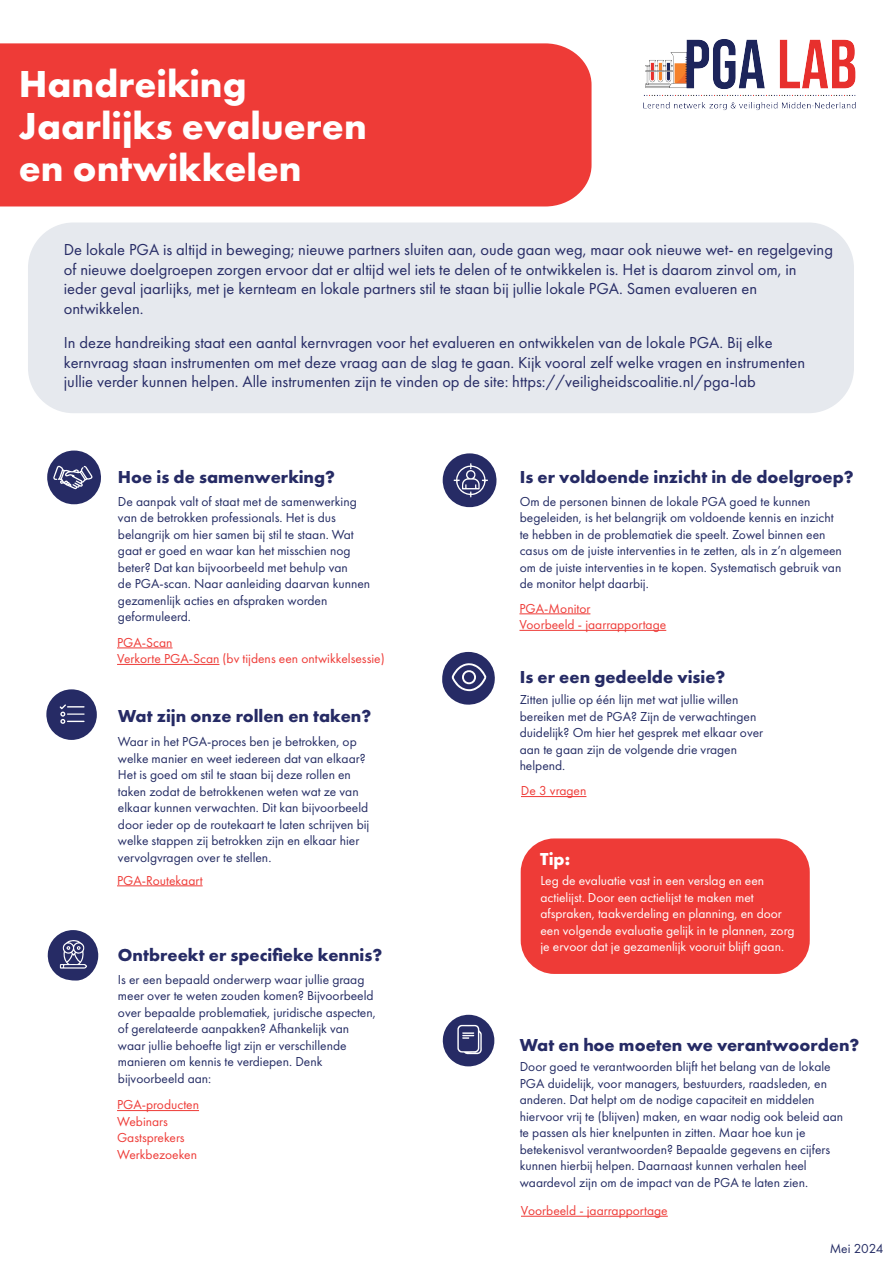
<style>
.page{position:relative;width:893px;height:1263px;background:#fff}
.page>*{position:absolute;margin:0;border:0;box-sizing:border-box;transform-origin:0 0}
.t1{font:700 39px/42px "Futura PT";color:#fff}
.t2{font:700 18px "Futura PT";color:#262b65}
.t3{font:700 18px "Futura PT";color:#fff}
.t4{font:16.5px/19.5px "Futura PT";color:#262b65}
.t5{font:13.5px/16.5px "Futura PT";color:#242c64}
.t6{font:13.5px/16.5px "Futura PT";color:#fff}
.t7{font:13.5px/16.5px "Futura PT";color:#ee3b37}
</style>
<div class="page">
<div style="left:0;top:43px;width:591px;height:163px;background:#ee3b37"></div>
<div style="left:28px;top:222px;width:826px;height:191px;background:#e6e9ee;border-radius:45px"></div>
<div style="left:521px;top:838px;width:289px;height:136px;background:#ee3b37;border-radius:34px"></div>
<svg style="left:47px;top:450px;width:54px;height:55px"></svg>
<svg style="left:46px;top:689px;width:51px;height:51px"></svg>
<svg style="left:47px;top:930px;width:52px;height:51px"></svg>
<svg style="left:442px;top:453px;width:55px;height:55px"></svg>
<div style="left:467px;top:471px;width:7px;height:7px;background:#262b65;border-radius:50%"></div>
<svg style="left:442px;top:651px;width:53px;height:54px"></svg>
<svg style="left:462px;top:670px;width:14px;height:14px"></svg>
<div style="left:464px;top:672px;width:10px;height:10px;background:#262b65;border-radius:50%"></div>
<svg style="left:442px;top:1014px;width:53px;height:53px"></svg>
<hr style="left:117px;top:647px;width:56px;height:1px;background:#ee3b37">
<hr style="left:117px;top:664px;width:102px;height:1px;background:#ee3b37">
<hr style="left:117px;top:885px;width:86px;height:1px;background:#ee3b37">
<hr style="left:117px;top:1110px;width:82px;height:1px;background:#ee3b37">
<hr style="left:519px;top:613px;width:71px;height:1px;background:#ee3b37">
<hr style="left:519px;top:630px;width:147px;height:1px;background:#ee3b37">
<hr style="left:521px;top:796px;width:65px;height:1px;background:#ee3b37">
<hr style="left:521px;top:1216px;width:147px;height:1px;background:#ee3b37">
<img style="left:643px;top:39px;width:213px;height:72px">
<h1 class="t1" style="left:19px;top:62px;width:349px">Handreiking<br>Jaarlijks evalueren en ontwikkelen</h1>
<p class="t4" style="left:64px;top:240px;width:771px">De lokale PGA is altijd in beweging; nieuwe partners sluiten aan, oude gaan weg, maar ook nieuwe wet- en regelgeving of nieuwe doelgroepen zorgen ervoor dat er altijd wel iets te delen of te ontwikkelen is. Het is daarom zinvol om, in ieder geval jaarlijks, met je kernteam en lokale partners stil te staan bij jullie lokale PGA. Samen evalueren en ontwikkelen.</p>
<p class="t4" style="left:64px;top:333px;width:743px">In deze handreiking staat een aantal kernvragen voor het evalueren en ontwikkelen van de lokale PGA. Bij elke kernvraag staan instrumenten om met deze vraag aan de slag te gaan. Kijk vooral zelf welke vragen en instrumenten jullie verder kunnen helpen. Alle instrumenten zijn te vinden op de site: https://veiligheidscoalitie.nl/pga-lab</p>
<h2 class="t2" style="left:118px;top:465px;width:219px">Hoe is de samenwerking?</h2>
<p class="t5" style="left:118px;top:493px;width:254px">De aanpak valt of staat met de samenwerking van de betrokken professionals. Het is dus belangrijk om hier samen bij stil te staan. Wat gaat er goed en waar kan het misschien nog beter? Dat kan bijvoorbeeld met behulp van<br>de PGA-scan. Naar aanleiding daarvan kunnen gezamenlijk acties en afspraken worden geformuleerd.</p>
<p class="t7" style="left:117px;top:634px;width:269px">PGA-Scan<br>Verkorte PGA-Scan (bv tijdens een ontwikkelsessie)</p>
<h2 class="t2" style="left:118px;top:704px;width:255px">Wat zijn onze rollen en taken?</h2>
<p class="t5" style="left:118px;top:734px;width:253px">Waar in het PGA-proces ben je betrokken, op welke manier en weet iedereen dat van elkaar?<br>Het is goed om stil te staan bij deze rollen en taken zodat de betrokkenen weten wat ze van elkaar kunnen verwachten. Dit kan bijvoorbeeld door ieder op de routekaart te laten schrijven bij welke stappen zij betrokken zijn en elkaar hier vervolgvragen over te stellen.</p>
<p class="t7" style="left:117px;top:872px;width:87px">PGA-Routekaart</p>
<h2 class="t2" style="left:118px;top:943px;width:266px">Ontbreekt er specifieke kennis?</h2>
<p class="t5" style="left:118px;top:971px;width:259px">Is er een bepaald onderwerp waar jullie graag meer over te weten zouden komen? Bijvoorbeeld over bepaalde problematiek, juridische aspecten, of gerelateerde aanpakken? Afhankelijk van waar jullie behoefte ligt zijn er verschillende manieren om kennis te verdiepen. Denk bijvoorbeeld aan:</p>
<p class="t7" style="left:117px;top:1096px;width:83px">PGA-producten<br>Webinars<br>Gastsprekers<br>Werkbezoeken</p>
<h2 class="t2" style="left:520px;top:465px;width:335px">Is er voldoende inzicht in de doelgroep?</h2>
<p class="t5" style="left:520px;top:493px;width:324px">Om de personen binnen de lokale PGA goed te kunnen begeleiden, is het belangrijk om voldoende kennis en inzicht te hebben in de problematiek die speelt. Zowel binnen een casus om de juiste interventies in te zetten, als in z’n algemeen om de juiste interventies in te kopen. Systematisch gebruik van de monitor helpt daarbij.</p>
<p class="t7" style="left:519px;top:600px;width:148px">PGA-Monitor<br>Voorbeeld - jaarrapportage</p>
<h2 class="t2" style="left:520px;top:665px;width:207px">Is er een gedeelde visie?</h2>
<p class="t5" style="left:520px;top:691px;width:245px">Zitten jullie op één lijn met wat jullie willen bereiken met de PGA? Zijn de verwachtingen duidelijk? Om hier het gesprek met elkaar over aan te gaan zijn de volgende drie vragen helpend.</p>
<p class="t7" style="left:521px;top:782px;width:67px">De 3 vragen</p>
<h2 class="t3" style="left:540px;top:847px;width:31px">Tip:</h2>
<p class="t6" style="left:540px;top:872px;width:255px">Leg de evaluatie vast in een verslag en een actielijst. Door een actielijst te maken met afspraken, taakverdeling en planning, en door een volgende evaluatie gelijk in te plannen, zorg je ervoor dat je gezamenlijk vooruit blijft gaan.</p>
<h2 class="t2" style="left:520px;top:1034px;width:341px">Wat en hoe moeten we verantwoorden?</h2>
<p class="t5" style="left:520px;top:1058px;width:325px">Door goed te verantwoorden blijft het belang van de lokale PGA duidelijk, voor managers, bestuurders, raadsleden, en anderen. Dat helpt om de nodige capaciteit en middelen hiervoor vrij te (blijven) maken, en waar nodig ook beleid aan te passen als hier knelpunten in zitten. Maar hoe kun je betekenisvol verantwoorden? Bepaalde gegevens en cijfers kunnen hierbij helpen. Daarnaast kunnen verhalen heel waardevol zijn om de impact van de PGA te laten zien.</p>
<p class="t7" style="left:521px;top:1202px;width:148px">Voorbeeld - jaarrapportage</p>
<p class="t5" style="left:830px;top:1240px;width:55px">Mei 2024</p>
</div>
